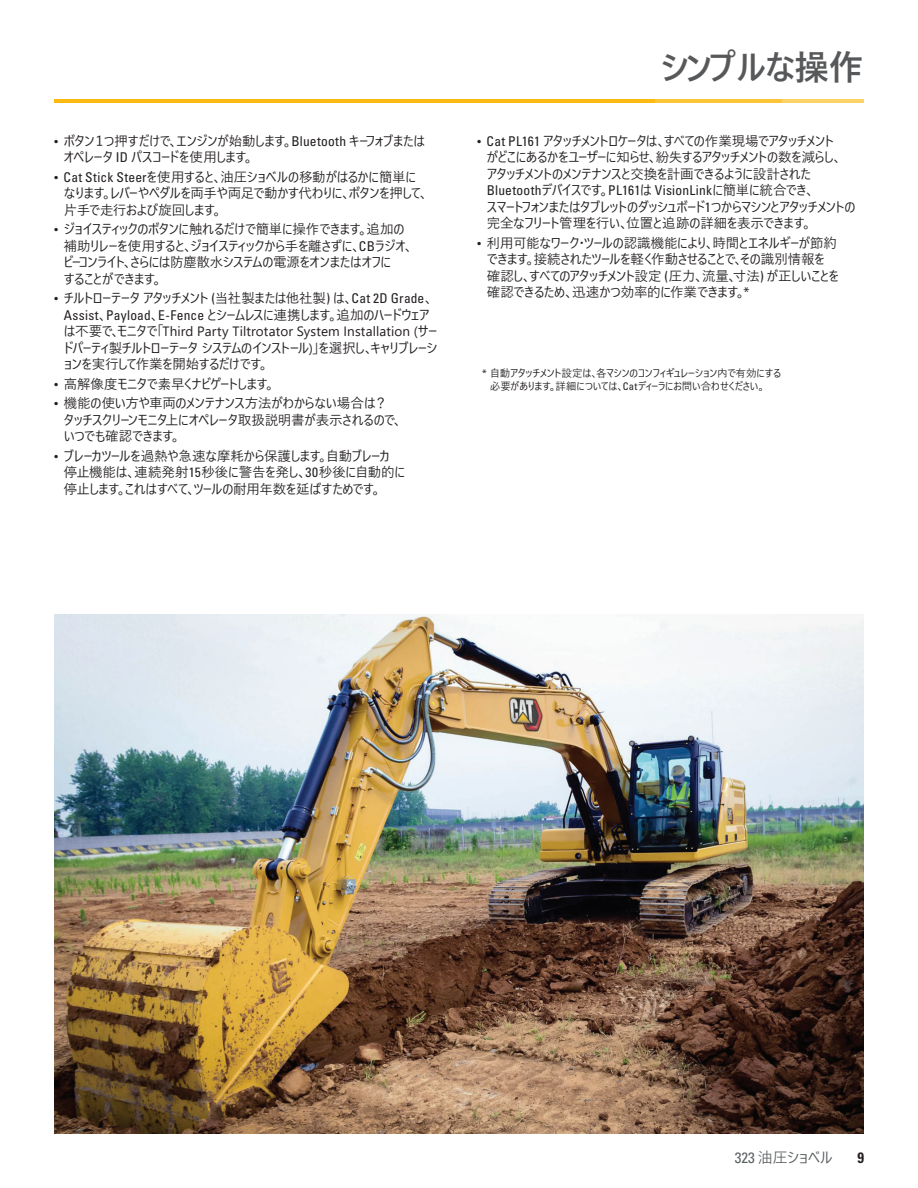
<style>
.page{position:relative;width:918px;height:1188px;background:#fff}
.page>*{position:absolute;margin:0;border:0;box-sizing:border-box;transform-origin:0 0}
.t1{font:700 34.5px "Yu Gothic UI";letter-spacing:-.025em;color:#57585a}
.t2{font:15px "Yu Gothic UI";letter-spacing:-.015em;color:#5d6163}
.t3{font:15px "Univers LTCYR 67 Bold Cond";color:#231f20}
.t4{font:13.5px/16.5px "Yu Gothic UI";letter-spacing:-.015em;color:#231f20}
.t5{font:condensed 13.5px "Univers LTCYR 57";letter-spacing:.015em;color:#231f20}
.t6{font:10.5px/12.6px "Yu Gothic UI";letter-spacing:-.01em;color:#231f20}
.s1{font-family:"Univers LTCYR 57";font-stretch:condensed}
.s2{font-family:"Yu Gothic UI";font-stretch:normal}
</style>
<div class="page">
<hr style="left:54px;top:99px;width:601px;height:4px;background:#fcba13">
<hr style="left:654px;top:99px;width:128px;height:4px;background:#fcc437">
<hr style="left:782px;top:99px;width:81px;height:4px;background:#fdd266">
<img style="left:54px;top:614px;width:810px;height:520px">
<p class="t4" style="left:64px;top:131px;width:363px;text-indent:-11px">• ボタン１つ押すだけで、エンジンが始動します。<span class="s1">Bluetooth</span> キーフォブまたはオペレータ <span class="s1">ID</span> パスコードを使用します。</p>
<p class="t4" style="left:64px;top:167px;width:366px;text-indent:-11px">• <span class="s1">Cat Stick Steer</span>を使用すると、油圧ショベルの移動がはるかに簡単になります。レバーやペダルを両手や両足で動かす代わりに、ボタンを押して、片手で走行および旋回します。</p>
<p class="t4" style="left:64px;top:219px;width:351px;text-indent:-11px">• ジョイスティックのボタンに触れるだけで簡単に操作できます。追加の補助リレーを使用すると、ジョイスティックから手を離さずに、<span class="s1">CB</span>ラジオ、ビーコンライト、さらには防塵散水システムの電源をオンまたはオフに<br>することができます。</p>
<p class="t4" style="left:64px;top:288px;width:375px;text-indent:-10px">• チルトローテータアタッチメント <span class="s1">(</span>当社製または他社製<span class="s1">)</span> は、<span class="s1">Cat 2D Grade</span>、<span class="s1">Assist</span>、<span class="s1">Payload</span>、<span class="s1">E-Fence</span> とシームレスに連携します。追加のハードウェアは不要で、モニタで「Third Party Tiltrotator System Installation (サードパーティ製チルトローテータ システムのインストール)」を選択し、キャリブレーションを実行して作業を開始するだけです。</p>
<p class="t4" style="left:53px;top:374px;width:223px">• 高解像度モニタで素早くナビゲートします。</p>
<p class="t4" style="left:64px;top:393px;width:341px;text-indent:-11px">• 機能の使い方や車両のメンテナンス方法がわからない場合は？<br>タッチスクリーンモニタ上にオペレータ取扱説明書が表示されるので、いつでも確認できます。</p>
<p class="t4" style="left:64px;top:446px;width:343px;text-indent:-10px">• ブレーカツールを過熱や急速な摩耗から保護します。自動ブレーカ停止機能は、連続発射<span class="s1">15</span>秒後に警告を発し、<span class="s1">30</span>秒後に自動的に停止します。これはすべて、ツールの耐用年数を延ばすためです。</p>
<h1 class="t1" style="left:661px;top:47px;width:204px">シンプルな操作</h1>
<p class="t4" style="left:487px;top:131px;width:357px;text-indent:-11px">• <span class="s1">Cat PL161</span> アタッチメントロケータは、すべての作業現場でアタッチメントがどこにあるかをユーザーに知らせ、紛失するアタッチメントの数を減らし、アタッチメントのメンテナンスと交換を計画できるように設計された</p>
<p class="t5" style="left:487px;top:182px;width:330px">Bluetooth<span class="s2">デバイスです。</span>PL161<span class="s2">は</span> VisionLink<span class="s2">に簡単に統合でき、</span></p>
<p class="t4" style="left:487px;top:197px;width:370px">スマートフォンまたはタブレットのダッシュボード<span class="s1">1</span>つからマシンとアタッチメントの完全なフリート管理を行い、位置と追跡の詳細を表示できます。</p>
<p class="t4" style="left:487px;top:233px;width:354px;text-indent:-10px">• 利用可能なワーク･ツールの認識機能により、時間とエネルギーが節約できます。接続されたツールを軽く作動させることで、その識別情報を確認し、すべてのアタッチメント設定 <span class="s1">(</span>圧力、流量、寸法<span class="s1">)</span> が正しいことを確認できるため、迅速かつ効率的に作業できます。<span class="s1">*</span></p>
<p class="t6" style="left:490px;top:366px;width:293px;text-indent:-8px"><span class="s1">*</span> 自動アタッチメント設定は、各マシンのコンフィギュレーション内で有効にする必要があります。詳細については、<span class="s1">Cat</span>ディーラにお問い合わせください。</p>
<p class="t2" style="left:735px;top:1144px;width:99px"><span class="s1">323</span> 油圧ショベル</p>
<p class="t3" style="left:857px;top:1148px;width:8px">9</p>
</div>
